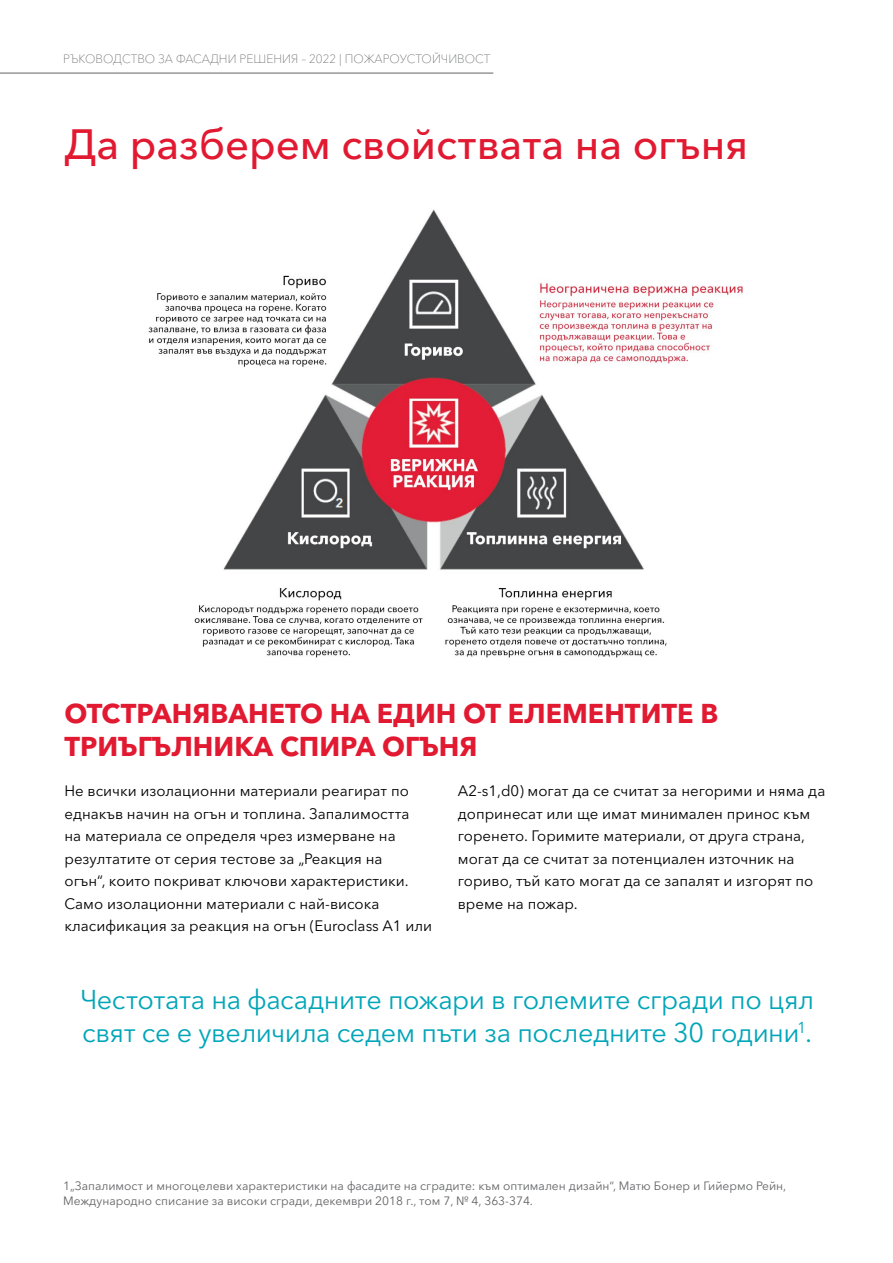
<style>
.page{position:relative;width:893px;height:1263px;background:#fff}
.page>*{position:absolute;margin:0;border:0;box-sizing:border-box;transform-origin:0 0}
.t1{font:500 42px "Avenir Next Cyr";color:#e11931}
.t2{font:27px/33px "Avenir Next Cyr";letter-spacing:-.015em;color:#00a5b8}
.t3{font:700 27px/33px "Avenir Next Cyr";color:#e11931}
.t4{font:15px/22.5px "Avenir Next Cyr";color:#000}
.t5{font:12px/14.4px "Avenir Next Cyr";color:#636466}
.t6{font:100 12px "Avenir Next Cyr";color:#636466}
</style>
<div class="page">
<hr style="left:0;top:73px;width:493px;height:1px;background:#636466">
<img style="left:148px;top:209px;width:595px;height:449px">
<p class="t6" style="left:63px;top:52px;width:429px">РЪКОВОДСТВО ЗА ФАСАДНИ РЕШЕНИЯ – 2022 | ПОЖАРОУСТОЙЧИВОСТ</p>
<h1 class="t1" style="left:64px;top:119px;width:685px">Да разберем свойствата на огъня</h1>
<h2 class="t3" style="left:64px;top:697px;width:655px">ОТСТРАНЯВАНЕТО НА ЕДИН ОТ ЕЛЕМЕНТИТЕ В<br>ТРИЪГЪЛНИКА СПИРА ОГЪНЯ</h2>
<p class="t4" style="left:64px;top:780px;width:369px">Не всички изолационни материали реагират по еднакъв начин на огън и топлина. Запалимостта<br>на материала се определя чрез измерване на резултатите от серия тестове за „Реакция на<br>огън“, които покриват ключови характеристики.<br>Само изолационни материали с най-висока класификация за реакция на огън (Euroclass A1 или</p>
<p class="t4" style="left:458px;top:780px;width:369px">A2-s1,d0) могат да се считат за негорими и няма да допринесат или ще имат минимален принос към горенето. Горимите материали, от друга страна, могат да се считат за потенциален източник на гориво, тъй като могат да се запалят и изгорят по време на пожар.</p>
<h2 class="t2" style="left:80px;top:983px;width:736px">Честотата на фасадните пожари в големите сгради по цял свят се е увеличила седем пъти за последните 30 години<sup>1</sup>.</h2>
<p class="t5" style="left:63px;top:1179px;width:725px">1„Запалимост и многоцелеви характеристики на фасадите на сградите: към оптимален дизайн“, Матю Бонер и Гийермо Рейн,<br>Международно списание за високи сгради, декември 2018 г., том 7, № 4, 363-374.</p>
</div>
